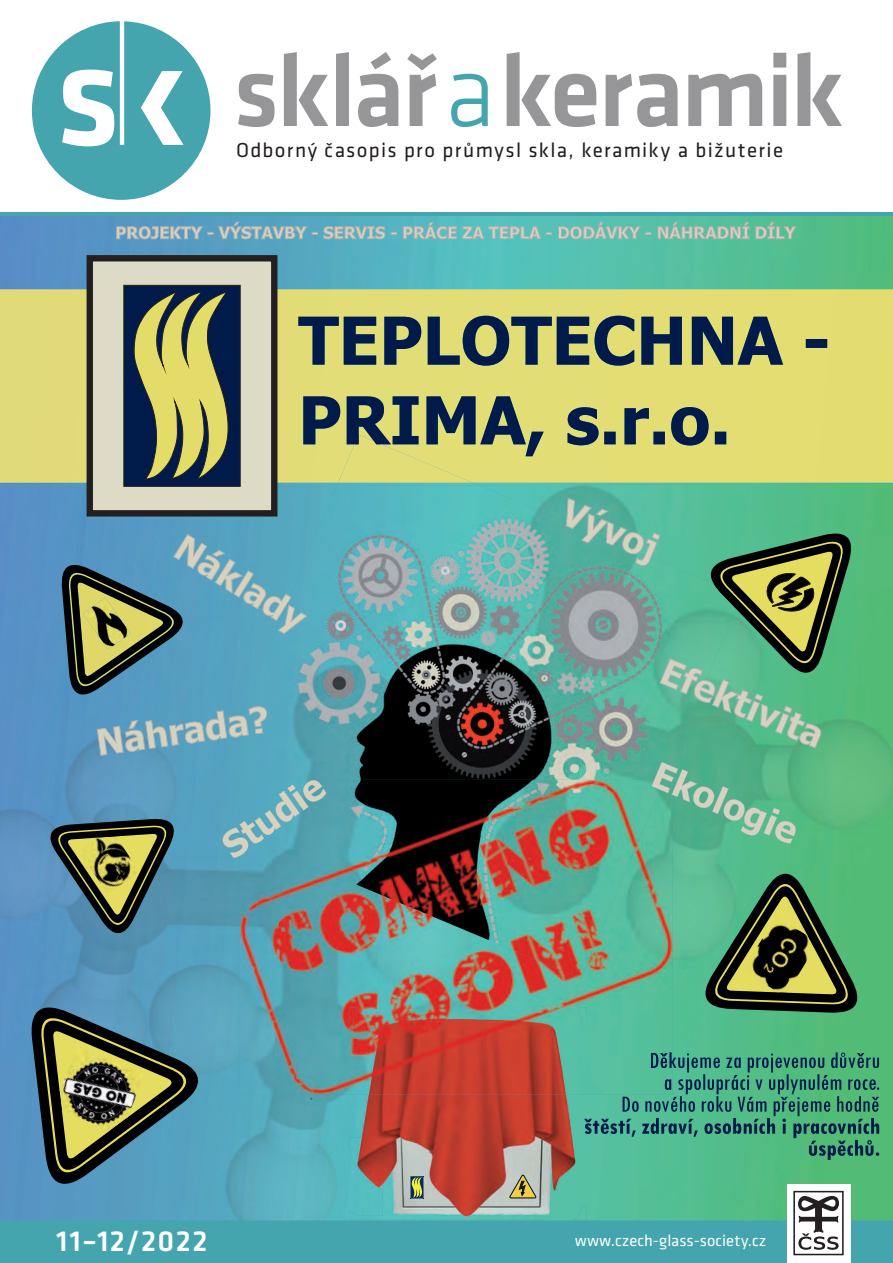
<style>
.page{position:relative;width:893px;height:1263px;background:#fff}
.page>*{position:absolute;margin:0;border:0;box-sizing:border-box;transform-origin:0 0}
.t1{font:500 30px "Klavika Basic";letter-spacing:.045em;color:#fff}
.t2{font:21px "Klavika Basic";letter-spacing:.06em;color:#231f20}
.t3{font:16.5px "Klavika Basic";letter-spacing:.005em;color:#fff}
</style>
<div class="page">
<div style="left:0;top:213px;width:893px;height:1050px;background:#44a5ae"></div>
<img style="left:0;top:217px;width:893px;height:266px">
<img style="left:0;top:483px;width:240px;height:579px">
<img style="left:479px;top:483px;width:414px;height:52px">
<div style="left:856px;top:535px;width:37px;height:53px;background:#54bc78"></div>
<img style="left:687px;top:588px;width:206px;height:632px">
<img style="left:633px;top:843px;width:54px;height:377px">
<div style="left:0;top:1062px;width:40px;height:158px;background:#5593c3"></div>
<img style="left:150px;top:1062px;width:200px;height:158px">
<div style="left:586px;top:1160px;width:47px;height:60px;background:#55c09e"></div>
<div style="left:40px;top:1192px;width:110px;height:28px;background:#569bc1"></div>
<div style="left:90px;top:258px;width:184px;height:255px;background:#dddac5"></div>
<div style="left:87px;top:255px;width:190px;height:261px;border:6px solid #231f20"></div>
<svg style="left:123px;top:285px;width:118px;height:202px;background:#677054"></svg>
<svg style="left:298px;top:316px;width:529px;height:140px;background:#9fa468"></svg>
<svg style="left:116px;top:222px;width:680px;height:17px;background:#84b8b6"></svg>
<img style="left:337px;top:483px;width:142px;height:2px">
<img style="left:338px;top:435px;width:135px;height:48px">
<img style="left:198px;top:485px;width:538px;height:351px">
<img style="left:354px;top:435px;width:28px;height:9px">
<svg style="left:60px;top:534px;width:247px;height:166px;background:#5d929e"></svg>
<svg style="left:566px;top:498px;width:290px;height:250px;background:#65a684"></svg>
<svg style="left:699px;top:868px;width:165px;height:145px;background:#478458"></svg>
<img style="left:743px;top:916px;width:71px;height:77px">
<img style="left:778px;top:936px;width:40px;height:60px">
<svg style="left:222px;top:780px;width:18px;height:78px"></svg>
<img style="left:350px;top:1095px;width:236px;height:125px">
<svg style="left:410px;top:1176px;width:14px;height:23px"></svg>
<img style="left:509px;top:1175px;width:27px;height:23px">
<img style="left:519px;top:1181px;width:7px;height:15px">
<svg style="left:45px;top:818px;width:134px;height:120px;background:#4a6f7a"></svg>
<img style="left:78px;top:829px;width:62px;height:65px">
<img style="left:98px;top:830px;width:18px;height:8px">
<svg style="left:29px;top:1000px;width:176px;height:192px;background:#4a747e"></svg>
<img style="left:60px;top:1047px;width:85px;height:84px">
<img style="left:53px;top:1090px;width:74px;height:45px">
<svg style="left:651px;top:762px;width:145px;height:81px;background:#6ab793"></svg>
<svg style="left:97px;top:706px;width:170px;height:50px;background:#7aabbe"></svg>
<img style="left:240px;top:795px;width:433px;height:300px">
<img style="left:240px;top:780px;width:424px;height:199px">
<img style="left:240px;top:780px;width:86px;height:76px">
<img style="left:240px;top:791px;width:60px;height:65px">
<img style="left:651px;top:780px;width:22px;height:15px">
<svg style="left:584px;top:1052px;width:295px;height:108px;background:#44a080"></svg>
<svg style="left:32px;top:21px;width:179px;height:179px"></svg>
<svg style="left:238px;top:52px;width:604px;height:75px"></svg>
<svg style="left:451px;top:74px;width:37px;height:53px"></svg>
<div style="left:787px;top:1184px;width:63px;height:79px;background:#fff"></div>
<svg style="left:793px;top:1191px;width:51px;height:64px"></svg>
<p class="t2" style="left:236px;top:142px;width:549px">Odborný časopis pro průmysl skla, keramiky a bižuterie</p>
<h1 class="t1" style="left:56px;top:1229px;width:153px">11–12/2022</h1>
<p class="t3" style="left:575px;top:1234px;width:193px">www.czech-glass-society.cz</p>
</div>
